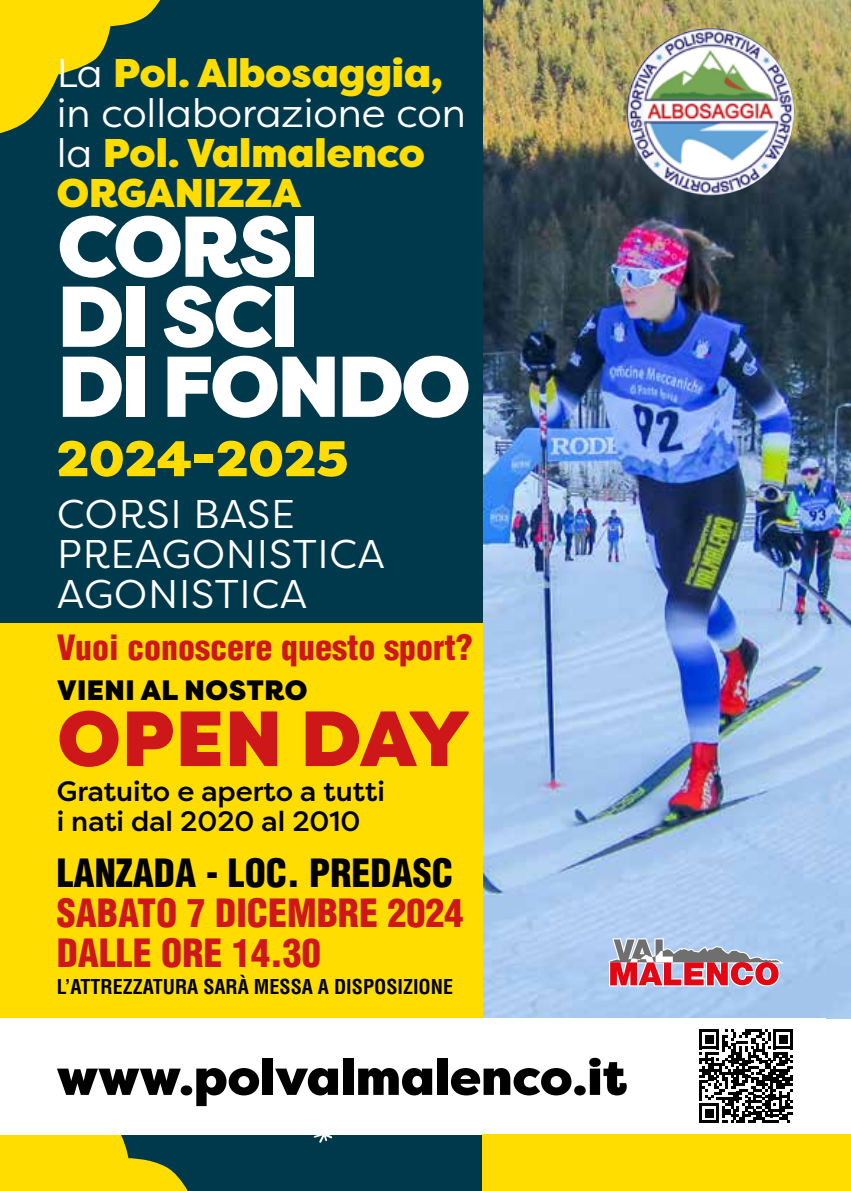
<style>
.page{position:relative;width:851px;height:1191px;background:#fff}
.page>*{position:absolute;margin:0;border:0;box-sizing:border-box;transform-origin:0 0}
.t1{font:900 86px/70px "Filson Pro";letter-spacing:-.03em;color:#fff}
.t2{font:900 78px "Filson Pro";letter-spacing:.02em;color:#cd1719}
.t3{font:900 50px "Filson Pro";color:#000}
.t4{font:900 50px "Filson Pro";color:#fd0}
.t5{font:900 40px/40px "Filson Pro";color:#fd0}
.t6{font:40px/40px "Filson Pro";letter-spacing:.02em;color:#fff}
.t7{font:900 condensed 38px/39.8px "Helvetica LT Std";color:#cd1719}
.t8{font:900 condensed 38px "Helvetica LT Std";color:#000}
.t9{font:900 condensed 34px "Helvetica LT Std";color:#cd1719}
.t10{font:500 28px/29.4px "Filson Pro";color:#000}
.t11{font:900 28px "Filson Pro";letter-spacing:.02em;color:#000}
.t12{font:700 condensed 20px "Helvetica LT Std";color:#000}
.s1{font-weight:400;color:#fff}
</style>
<div class="page">
<img style="left:482px;top:0;width:368px;height:1018px">
<div style="left:0;top:0;width:482px;height:1191px;background:#00394b"></div>
<svg style="left:313px;top:1134px;width:21px;height:8px"></svg>
<svg style="left:0;top:0;width:160px;height:134px"></svg>
<svg style="left:0;top:1134px;width:196px;height:57px"></svg>
<svg style="left:608px;top:938px;width:176px;height:48px;background:#bd8798"></svg>
<div style="left:0;top:1018px;width:667px;height:116px;background:#fff"></div>
<svg style="left:699px;top:1029px;width:94px;height:94px"></svg>
<div style="left:482px;top:1134px;width:368px;height:57px;background:#fd0"></div>
<div style="left:0;top:624px;width:482px;height:394px;background:#fd0"></div>
<img style="left:626px;top:28px;width:168px;height:167px;border-radius:84px">
<p class="t5" style="left:57px;top:54px;width:410px"><span class="s1">La</span> Pol. Albosaggia, <span class="s1">in collaborazione con la</span> Pol. Valmalenco<br>ORGANIZZA</p>
<h1 class="t1" style="left:58px;top:214px;width:414px">CORSI<br>DI SCI<br>DI FONDO</h1>
<p class="t4" style="left:57px;top:427px;width:293px">2024-2025</p>
<p class="t6" style="left:57px;top:492px;width:329px">CORSI BASE<br>PREAGONISTICA<br>AGONISTICA</p>
<p class="t9" style="left:57px;top:625px;width:417px">Vuoi conoscere questo sport?</p>
<p class="t11" style="left:57px;top:673px;width:252px">VIENI AL NOSTRO</p>
<h2 class="t2" style="left:57px;top:690px;width:413px">OPEN DAY</h2>
<p class="t10" style="left:57px;top:776px;width:329px">Gratuito e aperto a tutti i nati dal 2020 al 2010</p>
<p class="t8" style="left:57px;top:849px;width:397px">LANZADA - LOC. PREDASC</p>
<p class="t7" style="left:57px;top:893px;width:408px">SABATO 7 DICEMBRE 2024<br>DALLE ORE 14.30</p>
<p class="t12" style="left:57px;top:974px;width:398px">L’ATTREZZATURA SARÀ MESSA A DISPOSIZIONE</p>
<p class="t3" style="left:57px;top:1046px;width:571px">www.polvalmalenco.it</p>
</div>
